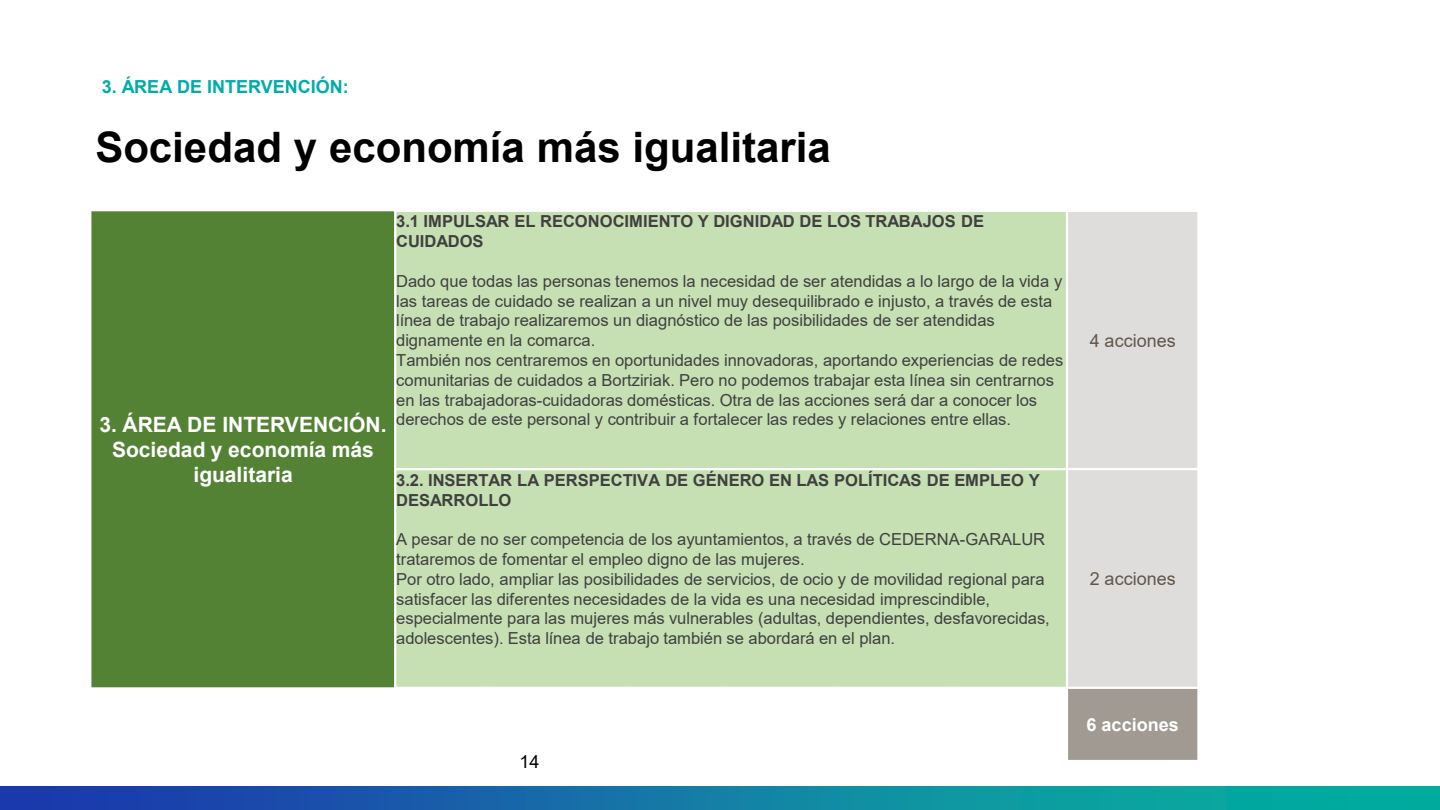
<style>
.page{position:relative;width:1440px;height:810px;background:#fff}
.page>*{position:absolute;margin:0;border:0;box-sizing:border-box;transform-origin:0 0}
.t1{font:700 42px "Arial";color:#000}
.t2{font:700 21px/25.2px "Arial";color:#fff;text-align:center}
.t3{font:700 18px "Arial";color:#00aca9}
.t4{font:18px "Arial";color:#61564b}
.t5{font:700 18px "Arial";letter-spacing:.005em;color:#fff}
.t6{font:18px "Arial";color:#000}
.t7{font:16.5px/19.8px "Arial";color:#404040}
.t8{font:700 16.5px/19.8px "Arial";letter-spacing:-.005em;color:#404040}
</style>
<div class="page">
<svg style="left:0;top:787px;width:1440px;height:23px;background:#1179a5"></svg>
<div style="left:91px;top:211px;width:304px;height:477px;background:#548235"></div>
<div style="left:395px;top:211px;width:672px;height:258px;background:#c6e0b4"></div>
<div style="left:1067px;top:211px;width:131px;height:258px;background:#dfdddb"></div>
<div style="left:395px;top:469px;width:672px;height:219px;background:#c6e0b4"></div>
<div style="left:1067px;top:469px;width:131px;height:219px;background:#dfdddb"></div>
<div style="left:1067px;top:688px;width:131px;height:73px;background:#a09a93"></div>
<hr style="left:394px;top:210px;width:2px;height:479px;background:#fff">
<hr style="left:1066px;top:210px;width:2px;height:552px;background:#fff">
<hr style="left:394px;top:468px;width:806px;height:2px;background:#fff">
<hr style="left:91px;top:687px;width:303px;height:1px;background:#fff">
<hr style="left:394px;top:687px;width:806px;height:2px;background:#fff">
<hr style="left:91px;top:210px;width:1px;height:551px;background:#fff">
<hr style="left:1197px;top:210px;width:3px;height:552px;background:#fff">
<hr style="left:394px;top:210px;width:806px;height:2px;background:#fff">
<hr style="left:1066px;top:760px;width:134px;height:2px;background:#fff">
<p class="t3" style="left:102px;top:74px;width:248px">3. ÁREA DE INTERVENCIÓN:</p>
<h1 class="t1" style="left:95px;top:117px;width:737px">Sociedad y economía más igualitaria</h1>
<p class="t2" style="left:99px;top:412px;width:289px">3. ÁREA DE INTERVENCIÓN.<br>Sociedad y economía más igualitaria</p>
<p class="t8" style="left:396px;top:212px;width:589px">3.1 IMPULSAR EL RECONOCIMIENTO Y DIGNIDAD DE LOS TRABAJOS DE<br>CUIDADOS</p>
<p class="t7" style="left:396px;top:271px;width:669px">Dado que todas las personas tenemos la necesidad de ser atendidas a lo largo de la vida y las tareas de cuidado se realizan a un nivel muy desequilibrado e injusto, a través de esta línea de trabajo realizaremos un diagnóstico de las posibilidades de ser atendidas dignamente en la comarca.<br>También nos centraremos en oportunidades innovadoras, aportando experiencias de redes comunitarias de cuidados a Bortziriak. Pero no podemos trabajar esta línea sin centrarnos en las trabajadoras-cuidadoras domésticas. Otra de las acciones será dar a conocer los derechos de este personal y contribuir a fortalecer las redes y relaciones entre ellas.</p>
<p class="t8" style="left:396px;top:470px;width:645px">3.2. INSERTAR LA PERSPECTIVA DE GÉNERO EN LAS POLÍTICAS DE EMPLEO Y<br>DESARROLLO</p>
<p class="t7" style="left:396px;top:529px;width:655px">A pesar de no ser competencia de los ayuntamientos, a través de CEDERNA-GARALUR trataremos de fomentar el empleo digno de las mujeres.<br>Por otro lado, ampliar las posibilidades de servicios, de ocio y de movilidad regional para satisfacer las diferentes necesidades de la vida es una necesidad imprescindible, especialmente para las mujeres más vulnerables (adultas, dependientes, desfavorecidas, adolescentes). Esta línea de trabajo también se abordará en el plan.</p>
<p class="t4" style="left:1090px;top:328px;width:88px">4 acciones</p>
<p class="t4" style="left:1090px;top:567px;width:88px">2 acciones</p>
<p class="t6" style="left:519px;top:749px;width:22px">14</p>
<p class="t5" style="left:1087px;top:712px;width:94px">6 acciones</p>
</div>
